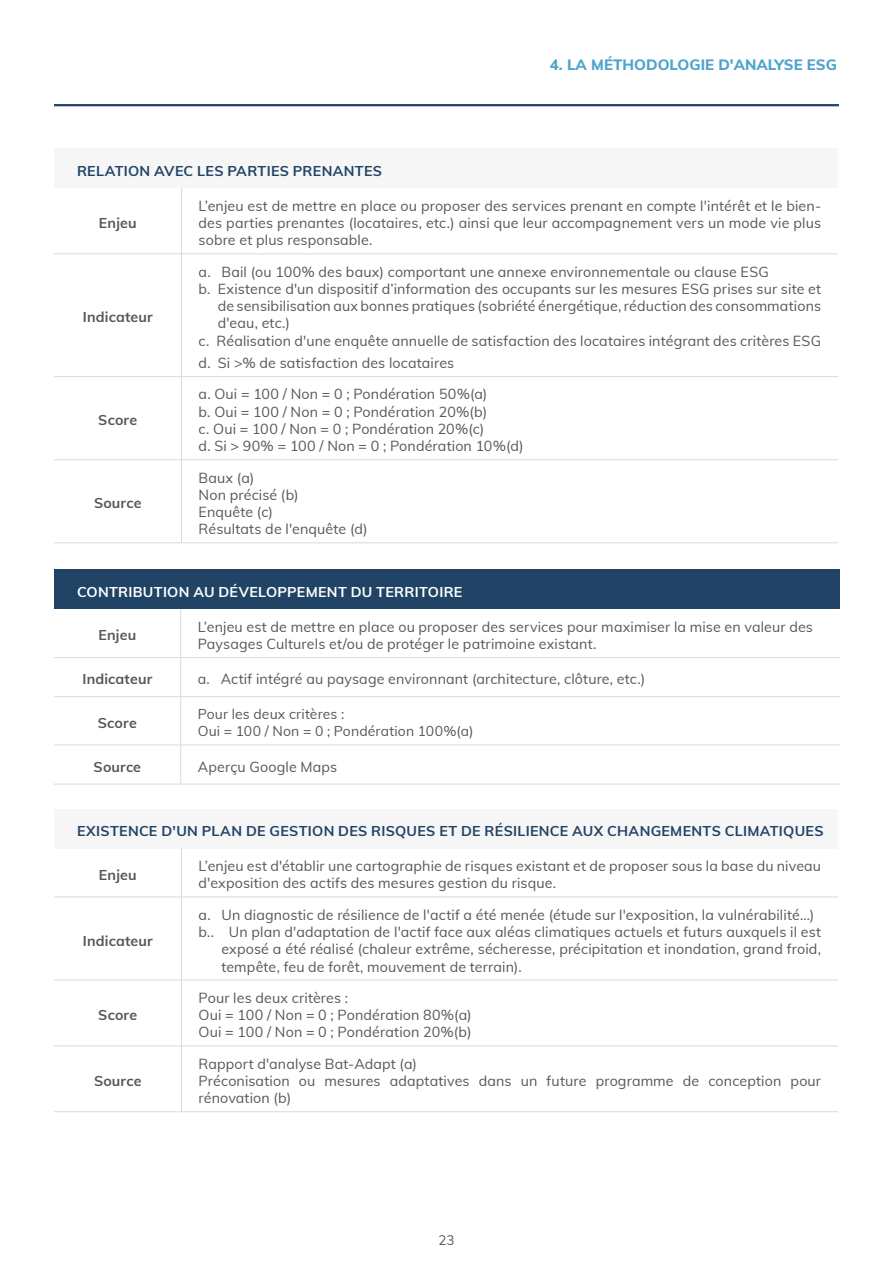
<style>
.page{position:relative;width:893px;height:1263px;background:#fff}
.page>*{position:absolute;margin:0;border:0;box-sizing:border-box;transform-origin:0 0}
.t1{font:800 15px "Muli";color:#4da3cc}
.t2{font:14.25px/17.2px "Muli";letter-spacing:.01em;color:#575756;text-align:justify}
.t3{font:700 14.25px "Muli";letter-spacing:.02em;color:#214366}
.t4{font:700 14.25px "Muli";letter-spacing:.01em;color:#575756}
.TITRE_TABLEAU_BLANC{font:700 14.25px "Muli";letter-spacing:.02em;color:#fff}
.t5{font:13.95px "Muli";letter-spacing:.01em;color:#575756}
.t6{font:13.5px "Muli";color:#575756}
</style>
<div class="page">
<hr style="left:54px;top:104px;width:785px;height:2px;background:#214366">
<div style="left:54px;top:149px;width:784px;height:39px;background:#f6f6f6"></div>
<hr style="left:54px;top:254px;width:128px;height:1px;background:#dadada">
<hr style="left:182px;top:254px;width:656px;height:1px;background:#dadada">
<hr style="left:54px;top:376px;width:128px;height:1px;background:#dadada">
<hr style="left:182px;top:376px;width:656px;height:1px;background:#dadada">
<hr style="left:54px;top:459px;width:128px;height:1px;background:#dadada">
<hr style="left:182px;top:459px;width:656px;height:1px;background:#dadada">
<hr style="left:181px;top:188px;width:1px;height:66px;background:#dadada">
<hr style="left:181px;top:254px;width:1px;height:122px;background:#dadada">
<hr style="left:181px;top:377px;width:1px;height:82px;background:#dadada">
<hr style="left:181px;top:460px;width:1px;height:83px;background:#dadada">
<hr style="left:54px;top:542px;width:128px;height:1px;background:#dadada">
<hr style="left:182px;top:542px;width:656px;height:1px;background:#dadada">
<div style="left:54px;top:570px;width:786px;height:39px;background:#214366"></div>
<hr style="left:54px;top:657px;width:127px;height:1px;background:#dadada">
<hr style="left:181px;top:657px;width:659px;height:1px;background:#dadada">
<hr style="left:54px;top:696px;width:127px;height:1px;background:#dadada">
<hr style="left:181px;top:696px;width:659px;height:1px;background:#dadada">
<hr style="left:54px;top:745px;width:127px;height:1px;background:#dadada">
<hr style="left:181px;top:745px;width:659px;height:1px;background:#dadada">
<hr style="left:180px;top:609px;width:1px;height:48px;background:#dadada">
<hr style="left:180px;top:658px;width:1px;height:38px;background:#dadada">
<hr style="left:180px;top:697px;width:1px;height:48px;background:#dadada">
<hr style="left:180px;top:745px;width:1px;height:39px;background:#dadada">
<hr style="left:54px;top:784px;width:127px;height:1px;background:#dadada">
<hr style="left:181px;top:784px;width:659px;height:1px;background:#dadada">
<div style="left:54px;top:809px;width:784px;height:39px;background:#f6f6f6"></div>
<hr style="left:54px;top:897px;width:128px;height:1px;background:#dadada">
<hr style="left:182px;top:897px;width:656px;height:1px;background:#dadada">
<hr style="left:54px;top:980px;width:128px;height:1px;background:#dadada">
<hr style="left:182px;top:980px;width:656px;height:1px;background:#dadada">
<hr style="left:54px;top:1046px;width:128px;height:1px;background:#dadada">
<hr style="left:182px;top:1046px;width:656px;height:1px;background:#dadada">
<hr style="left:181px;top:848px;width:1px;height:49px;background:#dadada">
<hr style="left:181px;top:897px;width:1px;height:83px;background:#dadada">
<hr style="left:181px;top:980px;width:1px;height:66px;background:#dadada">
<hr style="left:181px;top:1046px;width:1px;height:65px;background:#dadada">
<hr style="left:54px;top:1111px;width:128px;height:1px;background:#dadada">
<hr style="left:182px;top:1111px;width:656px;height:1px;background:#dadada">
<p class="t3" style="left:77px;top:160px;width:307px">RELATION AVEC LES PARTIES PRENANTES</p>
<p class="t1" style="left:550px;top:53px;width:288px">4. LA MÉTHODOLOGIE D'ANALYSE ESG</p>
<p class="t4" style="left:99px;top:212px;width:39px">Enjeu</p>
<p class="t4" style="left:83px;top:307px;width:71px">Indicateur</p>
<p class="t4" style="left:98px;top:410px;width:40px">Score</p>
<p class="t4" style="left:94px;top:493px;width:49px">Source</p>
<p class="t2" style="left:199px;top:196px;width:624px">L’enjeu est de mettre en place ou proposer des services prenant en compte l'intérêt et le bien&shy;des parties prenantes (locataires, etc.) ainsi que leur accompagnement vers un mode vie plus sobre et plus responsable.</p>
<p class="t2" style="left:199px;top:262px;width:572px">a. Bail (ou 100% des baux) comportant une annexe environnementale ou clause ESG</p>
<p class="t2" style="left:218px;top:279px;width:605px;text-indent:-19px">b. Existence d'un dispositif d’information des occupants sur les mesures ESG prises sur site et de sensibilisation aux bonnes pratiques (sobriété énergétique, réduction des consommations d'eau, etc.)</p>
<p class="t2" style="left:199px;top:331px;width:624px">c. Réalisation d'une enquête annuelle de satisfaction des locataires intégrant des critères ESG</p>
<p class="t2" style="left:199px;top:354px;width:257px">d. Si &gt;% de satisfaction des locataires</p>
<p class="t2" style="left:199px;top:385px;width:290px">a. Oui = 100 / Non = 0 ; Pondération 50%(a)</p>
<p class="t2" style="left:199px;top:402px;width:290px">b. Oui = 100 / Non = 0 ; Pondération 20%(b)</p>
<p class="t2" style="left:199px;top:419px;width:287px">c. Oui = 100 / Non = 0 ; Pondération 20%(c)</p>
<p class="t2" style="left:199px;top:437px;width:327px">d. Si &gt; 90% = 100 / Non = 0 ; Pondération 10%(d)</p>
<p class="t2" style="left:199px;top:468px;width:57px">Baux (a)</p>
<p class="t2" style="left:199px;top:485px;width:102px">Non précisé (b)</p>
<p class="t2" style="left:199px;top:503px;width:76px">Enquête (c)</p>
<p class="t2" style="left:199px;top:520px;width:171px">Résultats de l'enquête (d)</p>
<p class="TITRE_TABLEAU_BLANC" style="left:77px;top:581px;width:387px">CONTRIBUTION AU DÉVELOPPEMENT DU TERRITOIRE</p>
<p class="t4" style="left:99px;top:625px;width:39px">Enjeu</p>
<p class="t2" style="left:198px;top:617px;width:617px">L’enjeu est de mettre en place ou proposer des services pour maximiser la mise en valeur des<br>Paysages Culturels et/ou de protéger le patrimoine existant.</p>
<p class="t4" style="left:82px;top:669px;width:71px">Indicateur</p>
<p class="t2" style="left:198px;top:670px;width:449px">a. Actif intégré au paysage environnant (architecture, clôture, etc.)</p>
<p class="t4" style="left:98px;top:712px;width:40px">Score</p>
<p class="t5" style="left:198px;top:704px;width:148px">Pour les deux critères :</p>
<p class="t5" style="left:198px;top:721px;width:277px">Oui = 100 / Non = 0 ; Pondération 100%(a)</p>
<p class="t4" style="left:94px;top:756px;width:49px">Source</p>
<p class="t2" style="left:198px;top:757px;width:141px">Aperçu Google Maps</p>
<p class="t3" style="left:77px;top:820px;width:748px">EXISTENCE D'UN PLAN DE GESTION DES RISQUES ET DE RÉSILIENCE AUX CHANGEMENTS CLIMATIQUES</p>
<p class="t4" style="left:99px;top:864px;width:39px">Enjeu</p>
<p class="t2" style="left:199px;top:857px;width:624px">L’enjeu est d'établir une cartographie de risques existant et de proposer sous la base du niveau d'exposition des actifs des mesures gestion du risque.</p>
<p class="t4" style="left:83px;top:930px;width:71px">Indicateur</p>
<p class="t4" style="left:98px;top:1004px;width:40px">Score</p>
<p class="t4" style="left:94px;top:1070px;width:49px">Source</p>
<p class="t2" style="left:199px;top:905px;width:617px">a. Un diagnostic de résilience de l'actif a été menée (étude sur l'exposition, la vulnérabilité…)</p>
<p class="t2" style="left:221px;top:922px;width:601px;text-indent:-23px">b.. Un plan d'adaptation de l'actif face aux aléas climatiques actuels et futurs auxquels il est exposé a été réalisé (chaleur extrême, sécheresse, précipitation et inondation, grand froid, tempête, feu de forêt, mouvement de terrain).</p>
<p class="t2" style="left:199px;top:988px;width:151px">Pour les deux critères :</p>
<p class="t2" style="left:199px;top:1006px;width:275px">Oui = 100 / Non = 0 ; Pondération 80%(a)</p>
<p class="t2" style="left:199px;top:1023px;width:274px">Oui = 100 / Non = 0 ; Pondération 20%(b)</p>
<p class="t2" style="left:199px;top:1054px;width:220px">Rapport d'analyse Bat-Adapt (a)</p>
<p class="t2" style="left:199px;top:1071px;width:624px">Préconisation ou mesures adaptatives dans un future programme de conception pour rénovation (b)</p>
<p class="t6" style="left:438px;top:1230px;width:18px">23</p>
</div>
